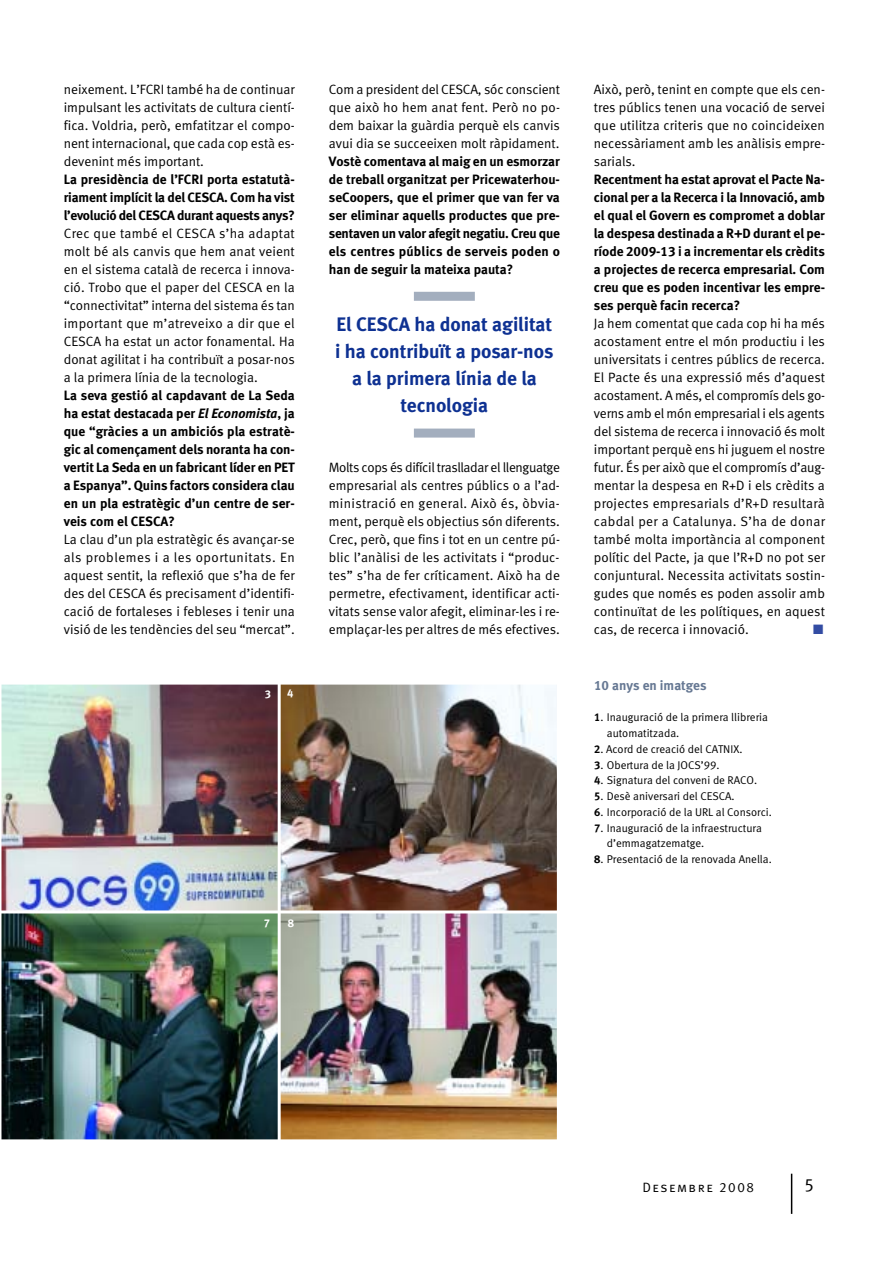
<style>
.page{position:relative;width:893px;height:1263px;background:#fff}
.page>*{position:absolute;margin:0;border:0;box-sizing:border-box;transform-origin:0 0}
.t1{font:19.5px/27px "Meta Bold LF";color:#0e3192;text-align:center}
.t2{font:18px "Meta Normal LF";color:#000}
.t3{font:13.5px/18px "Meta Normal LF";color:#000;text-align:justify}
.t4{font:13.5px/18px "Meta Bold LF";color:#000;text-align:justify}
.t5{font:13.5px "Meta Bold LF";color:#667893}
.t6{font:13.5px "Meta Normal LF Caps";letter-spacing:.11em;color:#000}
.t7{font:13.5px "Zapf Dingbats ITC";color:#334ca3}
.t8{font:11.25px/15.8px "Meta Normal LF";color:#000}
.t9{font:11.25px "Meta Bold LF";color:#fff}
.s1{font-style:italic}
.s2{font-family:"Meta Bold LF"}
</style>
<div class="page">
<hr style="left:791px;top:1174px;width:1px;height:40px;background:#000">
<div style="left:414px;top:292px;width:61px;height:9px;background:#a3aebe"></div>
<div style="left:414px;top:429px;width:61px;height:9px;background:#a3aebe"></div>
<img style="left:2px;top:685px;width:276px;height:225px">
<img style="left:281px;top:685px;width:276px;height:225px">
<img style="left:2px;top:914px;width:276px;height:225px">
<img style="left:281px;top:913px;width:276px;height:226px">
<p class="t3" style="left:64px;top:81px;width:233px">neixement. L’FCRI també ha de continuar impulsant les activitats de cultura cientí&shy;fica. Voldria, però, emfatitzar el compo&shy;nent internacional, que cada cop està es&shy;devenint més important.</p>
<p class="t4" style="left:64px;top:171px;width:233px">La presidència de l’FCRI porta estatutà&shy;riament implícit la del CESCA. Com ha vist l’evolució del CESCA durant aquests anys?</p>
<p class="t3" style="left:64px;top:225px;width:233px">Crec que també el CESCA s’ha adaptat molt bé als canvis que hem anat veient en el sistema català de recerca i innova&shy;ció. Trobo que el paper del CESCA en la “connectivitat” interna del sistema és tan important que m’atreveixo a dir que el CESCA ha estat un actor fonamental. Ha donat agilitat i ha contribuït a posar-nos a la primera línia de la tecnologia.</p>
<p class="t4" style="left:64px;top:387px;width:233px">La seva gestió al capdavant de La Seda ha estat destacada per <span class="s1">El Economista</span>, ja que “gràcies a un ambiciós pla estratè&shy;gic al començament dels noranta ha con&shy;vertit La Seda en un fabricant líder en PET a Espanya”. Quins factors considera clau en un pla estratègic d’un centre de ser&shy;veis com el CESCA?</p>
<p class="t3" style="left:64px;top:531px;width:233px">La clau d’un pla estratègic és avançar-se als problemes i a les oportunitats. En aquest sentit, la reflexió que s’ha de fer des del CESCA és precisament d’identifi&shy;cació de fortaleses i febleses i tenir una visió de les tendències del seu “mercat”.</p>
<p class="t9" style="left:265px;top:690px;width:8px">3</p>
<p class="t9" style="left:287px;top:689px;width:8px">4</p>
<p class="t3" style="left:329px;top:81px;width:233px">Com a president del CESCA, sóc conscient que això ho hem anat fent. Però no po&shy;dem baixar la guàrdia perquè els canvis avui dia se succeeixen molt ràpidament.</p>
<p class="t4" style="left:329px;top:153px;width:233px">Vostè comentava al maig en un esmorzar de treball organitzat per Pricewaterhou&shy;seCoopers, que el primer que van fer va ser eliminar aquells productes que pre&shy;sentaven un valor afegit negatiu. Creu que els centres públics de serveis poden o han de seguir la mateixa pauta?</p>
<h1 class="t1" style="left:335px;top:312px;width:220px">El CESCA ha donat agilitat i ha contribuït a posar-nos a la primera línia de la tecnologia</h1>
<p class="t3" style="left:329px;top:459px;width:233px">Molts cops és difícil traslladar el llenguatge empresarial als centres públics o a l’ad&shy;ministració en general. Això és, òbvia&shy;ment, perquè els objectius són diferents.<br>Crec, però, que fins i tot en un centre pú&shy;blic l’anàlisi de les activitats i “produc&shy;tes” s’ha de fer críticament. Això ha de permetre, efectivament, identificar acti&shy;vitats sense valor afegit, eliminar-les i re&shy;emplaçar-les per altres de més efectives.</p>
<p class="t9" style="left:264px;top:919px;width:8px">7</p>
<p class="t9" style="left:288px;top:919px;width:8px">8</p>
<p class="t3" style="left:594px;top:81px;width:233px">Això, però, tenint en compte que els cen&shy;tres públics tenen una vocació de servei que utilitza criteris que no coincideixen necessàriament amb les anàlisis empre&shy;sarials.</p>
<p class="t4" style="left:594px;top:171px;width:233px">Recentment ha estat aprovat el Pacte Na&shy;cional per a la Recerca i la Innovació, amb el qual el Govern es compromet a doblar la despesa destinada a R+D durant el pe&shy;ríode 2009-13 i a incrementar els crèdits a projectes de recerca empresarial. Com creu que es poden incentivar les empre&shy;ses perquè facin recerca?</p>
<p class="t3" style="left:594px;top:315px;width:233px">Ja hem comentat que cada cop hi ha més acostament entre el món productiu i les universitats i centres públics de recerca.<br>El Pacte és una expressió més d’aquest acostament. A més, el compromís dels go&shy;verns amb el món empresarial i els agents del sistema de recerca i innovació és molt important perquè ens hi juguem el nostre futur. És per això que el compromís d’aug&shy;mentar la despesa en R+D i els crèdits a projectes empresarials d’R+D resultarà cabdal per a Catalunya. S’ha de donar també molta importància al component polític del Pacte, ja que l’R+D no pot ser conjuntural. Necessita activitats sostin&shy;gudes que només es poden assolir amb continuïtat de les polítiques, en aquest cas, de recerca i innovació.</p>
<p class="t7" style="left:813px;top:621px;width:12px">■</p>
<p class="t5" style="left:594px;top:680px;width:114px">10 anys en imatges</p>
<p class="t8" style="left:607px;top:710px;width:163px;text-indent:-13px"><span class="s2">1</span>. Inauguració de la primera llibreria automatitzada.</p>
<p class="t8" style="left:594px;top:742px;width:150px"><span class="s2">2</span>. Acord de creació del CATNIX.</p>
<p class="t8" style="left:594px;top:758px;width:127px"><span class="s2">3</span>. Obertura de la JOCS’99.</p>
<p class="t8" style="left:594px;top:773px;width:165px"><span class="s2">4</span>. Signatura del conveni de RACO.</p>
<p class="t8" style="left:594px;top:789px;width:142px"><span class="s2">5</span>. Desè aniversari del CESCA.</p>
<p class="t8" style="left:594px;top:805px;width:179px"><span class="s2">6</span>. Incorporació de la URL al Consorci.</p>
<p class="t8" style="left:607px;top:821px;width:157px;text-indent:-13px"><span class="s2">7</span>. Inauguració de la infraestructura d’emmagatzematge.</p>
<p class="t8" style="left:594px;top:852px;width:179px"><span class="s2">8</span>. Presentació de la renovada Anella.</p>
<p class="t6" style="left:642px;top:1182px;width:113px">Desembre 2008</p>
<h2 class="t2" style="left:804px;top:1178px;width:12px">5</h2>
</div>
